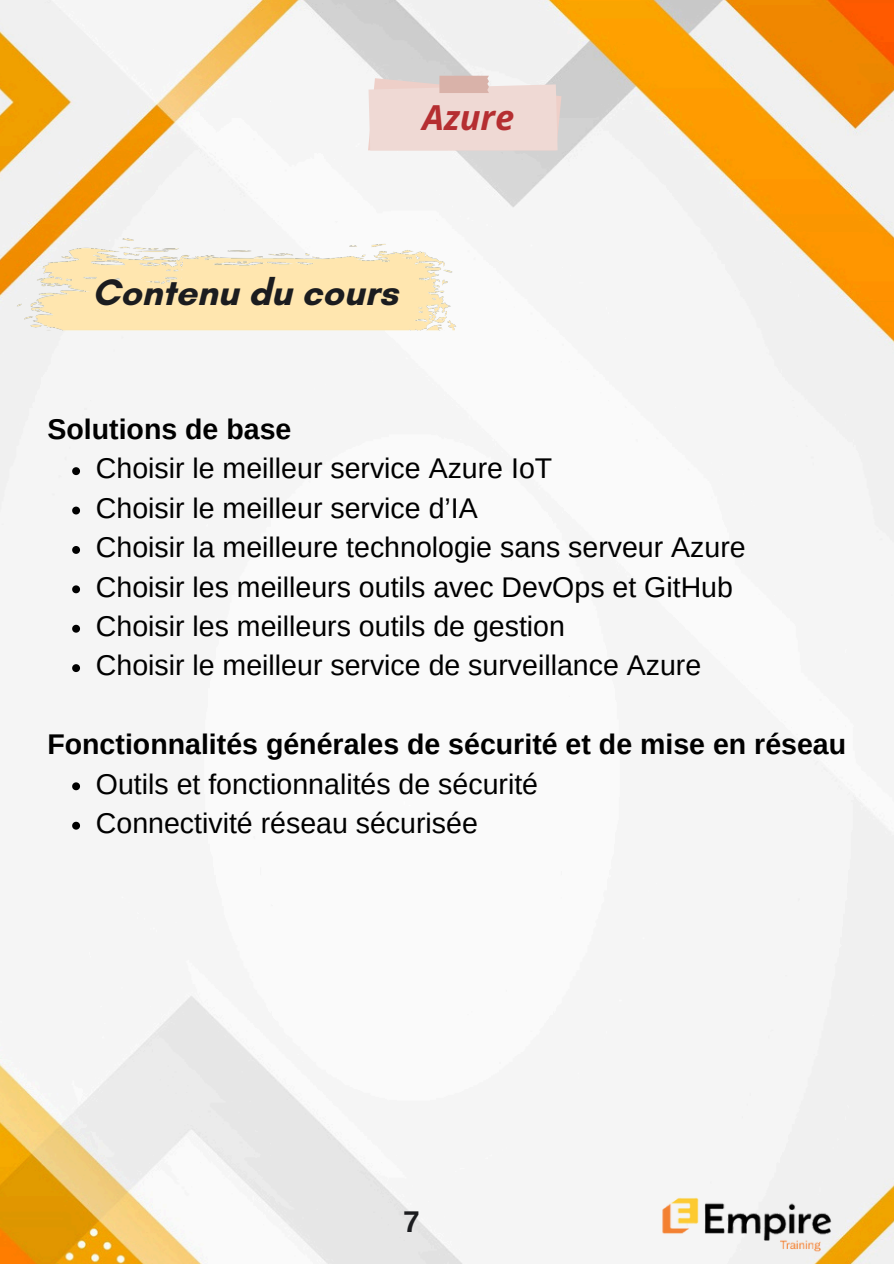
<style>
.page{position:relative;width:894px;height:1264px;background:#fff}
.page>*{position:absolute;margin:0;border:0;box-sizing:border-box;transform-origin:0 0}
.t1{font:700 37.5px "Glacial Indifference";color:#1b1c1f}
.t2{font:italic 700 34.5px "Open Sans";color:#b52e31}
.t3{font:700 30px "Arimo";color:#1b1c1f}
.t4{font:28.5px "Arimo";color:#000}
.t5{font:700 28.5px "Arimo";color:#000}
</style>
<div class="page">
<img style="left:0;top:0;width:893px;height:1263px">
<img style="left:658px;top:1163px;width:180px;height:100px">
<img style="left:9px;top:232px;width:454px;height:105px">
<svg style="left:368px;top:76px;width:193px;height:74px;background:#ecd7d2"></svg>
<svg style="left:72px;top:467px;width:8px;height:8px"></svg>
<svg style="left:72px;top:506px;width:8px;height:8px"></svg>
<svg style="left:72px;top:546px;width:8px;height:8px"></svg>
<svg style="left:72px;top:585px;width:8px;height:8px"></svg>
<svg style="left:72px;top:624px;width:8px;height:8px"></svg>
<svg style="left:72px;top:664px;width:8px;height:8px"></svg>
<svg style="left:72px;top:782px;width:8px;height:8px"></svg>
<svg style="left:72px;top:821px;width:8px;height:8px"></svg>
<h1 class="t2" style="left:422px;top:93px;width:93px">Azure</h1>
<h2 class="t1" style="left:92px;top:269px;width:307px">Contenu du cours</h2>
<p class="t5" style="left:47px;top:413px;width:245px">Solutions de base</p>
<p class="t4" style="left:96px;top:452px;width:458px">Choisir le meilleur service Azure IoT</p>
<p class="t4" style="left:96px;top:492px;width:383px">Choisir le meilleur service d’IA</p>
<p class="t4" style="left:96px;top:531px;width:651px">Choisir la meilleure technologie sans serveur Azure</p>
<p class="t4" style="left:96px;top:571px;width:638px">Choisir les meilleurs outils avec DevOps et GitHub</p>
<h2 class="t4" style="left:96px;top:610px;width:470px">Choisir les meilleurs outils de gestion</h2>
<p class="t4" style="left:96px;top:649px;width:606px">Choisir le meilleur service de surveillance Azure</p>
<p class="t5" style="left:47px;top:728px;width:800px">Fonctionnalités générales de sécurité et de mise en réseau</p>
<p class="t4" style="left:96px;top:767px;width:443px">Outils et fonctionnalités de sécurité</p>
<p class="t4" style="left:96px;top:807px;width:383px">Connectivité réseau sécurisée</p>
<p class="t3" style="left:403px;top:1205px;width:18px">7</p>
</div>
